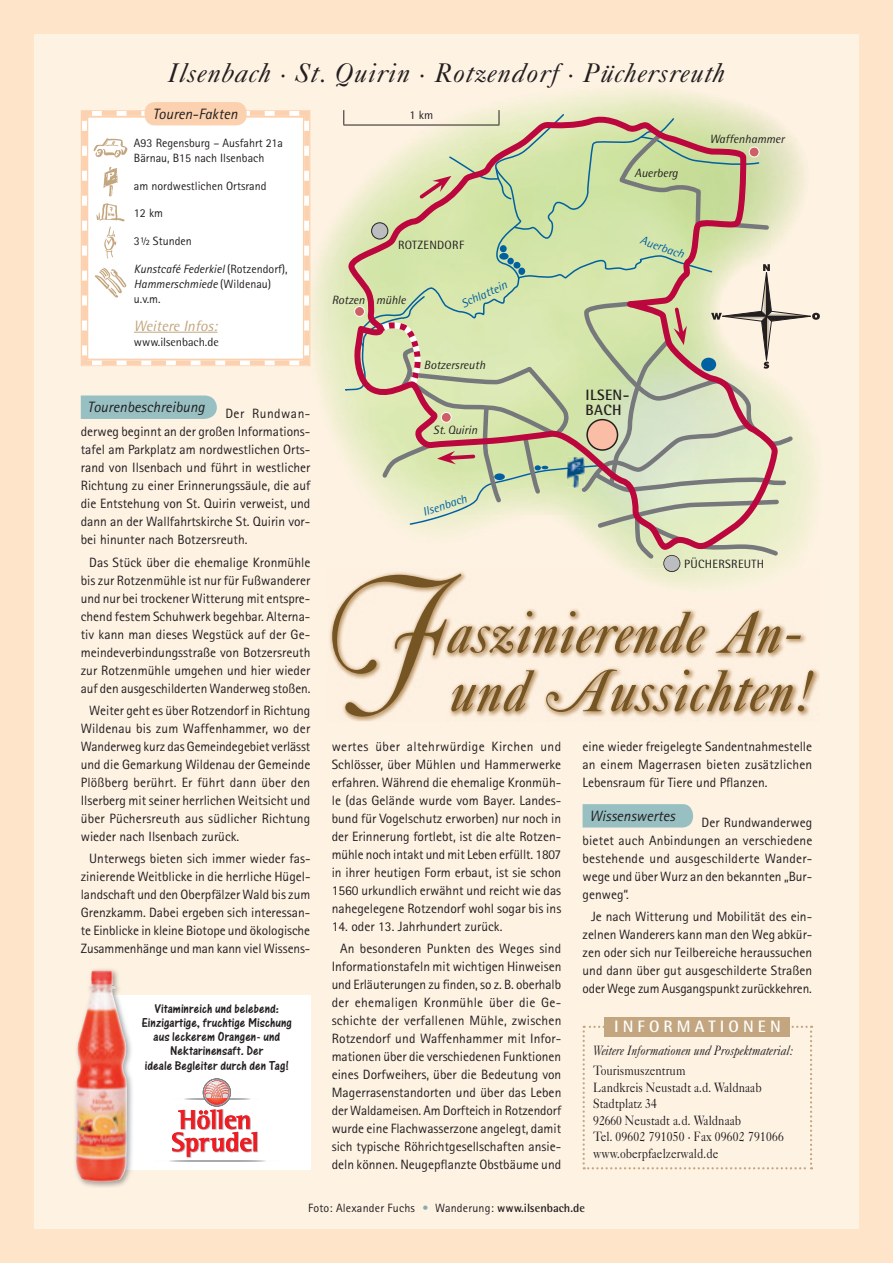
<style>
.page{position:relative;width:893px;height:1263px;background:#fee5ca}
.page>*{position:absolute;margin:0;border:0;box-sizing:border-box;transform-origin:0 0}
.t1{font:61.5px/58.5px "Caslon Italic With Swashes Plain";letter-spacing:.02em;color:#755523;text-align:right}
.t2{font:italic 27px "Caslon Five Forty";letter-spacing:.035em;color:#231f20}
.t3{font:700 16.5px "Rotis Semi Sans";letter-spacing:.25em;color:#fff}
.t4{font:italic 15px "Rotis Sans Serif";color:#231f20}
.t5{font:italic 15px "Rotis Semi Sans";color:#c3a67f}
.t6{font:700 15px/15px "Rotis Semi Sans";letter-spacing:.025em;color:#231f20}
.t7{font:13.5px/18px "Rotis Sans Serif";color:#231f20;text-align:justify}
.t8{font:13.5px/16.5px "Caslon Five Forty";color:#231f20;scale:.85 1}
.t9{font:13.5px/14.2px "One Stroke Script Plain";letter-spacing:.005em;color:#231f20;text-align:center}
.t10{font:italic 13.5px "Caslon Five Forty";color:#231f20;scale:.85 1}
.t11{font:12px/15px "Rotis Sans Serif";color:#231f20}
.t12{font:italic 12px/15px "Rotis Sans Serif";color:#231f20}
.t13{font:italic 12px "Rotis Semi Sans";color:#231f20}
.t14{font:italic 12px "Rotis Semi Sans";color:#0160a1}
.t15{font:12px "Rotis Semi Sans";letter-spacing:.025em;color:#231f20}
.t16{font:12px "Rotis Semi Sans";color:#231f20}
.s1{font-style:normal}
.s2{font-size:135.3px}
.s3{color:#88adaf}
.s4{font-family:"Rotis Semi Sans";font-weight:700}
</style>
<div class="page">
<div style="left:34px;top:34px;width:825px;height:1195px;background:#fef2e3"></div>
<svg style="left:583px;top:1026px;width:229px;height:143px"></svg>
<div style="left:605px;top:1017px;width:185px;height:19px;background:#c3a67f"></div>
<div style="left:98px;top:995px;width:212px;height:174px;background:#fff"></div>
<svg style="left:169px;top:1160px;width:97px;height:2px"></svg>
<svg style="left:172px;top:1079px;width:86px;height:78px"></svg>
<img style="left:75px;top:969px;width:58px;height:218px">
<img style="left:127px;top:995px;width:6px;height:174px">
<img style="left:76px;top:970px;width:51px;height:212px">
<div style="left:583px;top:804px;width:110px;height:23px;background:#98c0c3"></div>
<div style="left:81px;top:395px;width:136px;height:24px;background:#98c0c3"></div>
<svg style="left:80px;top:108px;width:232px;height:258px;background:#fefbf8"></svg>
<div style="left:145px;top:102px;width:102px;height:23px;background:#fcd1af;border-radius:10px"></div>
<hr style="left:134px;top:332px;width:84px;height:1px;background:#c3a67f">
<img style="left:97px;top:203px;width:27px;height:18px">
<img style="left:94px;top:137px;width:33px;height:21px">
<img style="left:103px;top:167px;width:15px;height:29px">
<img style="left:104px;top:227px;width:13px;height:31px">
<img style="left:94px;top:267px;width:33px;height:31px">
<img style="left:329px;top:572px;width:490px;height:149px">
<img style="left:614px;top:572px;width:186px;height:23px">
<svg style="left:343px;top:90px;width:477px;height:482px"></svg>
<h2 class="t2" style="left:168px;top:57px;width:559px">Ilsenbach · St. Quirin · Rotzendorf · Püchersreuth</h2>
<p class="t4" style="left:153px;top:105px;width:86px">Touren-Fakten</p>
<p class="t11" style="left:134px;top:135px;width:151px">A93 Regensburg – Ausfahrt 21a<br>Bärnau, B15 nach Ilsenbach</p>
<p class="t11" style="left:134px;top:178px;width:134px">am nordwestlichen Ortsrand</p>
<p class="t11" style="left:134px;top:206px;width:31px">12 km</p>
<p class="t11" style="left:134px;top:234px;width:59px">3½ Stunden</p>
<p class="t12" style="left:134px;top:261px;width:155px">Kunstcafé Federkiel <span class="s1">(Rotzendorf),<br></span>Hammerschmiede <span class="s1">(Wildenau) u.v.m.</span></p>
<p class="t5" style="left:134px;top:317px;width:85px">Weitere Infos:</p>
<p class="t16" style="left:134px;top:335px;width:86px">www.ilsenbach.de</p>
<p class="t15" style="left:410px;top:108px;width:25px">1 km</p>
<p class="t15" style="left:398px;top:238px;width:68px">ROTZENDORF</p>
<p class="t13" style="left:332px;top:293px;width:76px">Rotzen mühle</p>
<p class="t14" style="left:459px;top:298px;width:50px;rotate:-25deg">Schlattein</p>
<p class="t13" style="left:424px;top:358px;width:63px">Botzersreuth</p>
<p class="t13" style="left:634px;top:166px;width:45px">Auerberg</p>
<p class="t14" style="left:643px;top:233px;width:47px;rotate:19deg">Auerbach</p>
<p class="t13" style="left:710px;top:132px;width:76px">Waffenhammer</p>
<p class="t6" style="left:585px;top:387px;width:45px">ILSEN-<br>BACH</p>
<p class="t4" style="left:88px;top:398px;width:119px">Tourenbeschreibung</p>
<p class="t7" style="left:81px;top:405px;width:231px;text-indent:145px">Der Rundwan&shy;derweg beginnt an der großen Informations&shy;tafel am Parkplatz am nordwestlichen Orts&shy;rand von Ilsenbach und führt in westlicher Richtung zu einer Erinnerungssäule, die auf die Entstehung von St. Quirin verweist, und dann an der Wallfahrtskirche St. Quirin vor&shy;bei hinunter nach Botzersreuth.</p>
<p class="t7" style="left:81px;top:553px;width:231px;text-indent:9px">Das Stück über die ehemalige Kronmühle bis zur Rotzenmühle ist nur für Fußwanderer und nur bei trockener Witterung mit entspre&shy;chend festem Schuhwerk begehbar. Alterna&shy;tiv kann man dieses Wegstück auf der Ge&shy;meindeverbindungsstraße von Botzersreuth zur Rotzenmühle umgehen und hier wieder auf den ausgeschilderten Wanderweg stoßen.</p>
<p class="t7" style="left:81px;top:701px;width:231px;text-indent:9px">Weiter geht es über Rotzendorf in Richtung Wildenau bis zum Waffenhammer, wo der Wanderweg kurz das Gemeindegebiet verlässt und die Gemarkung Wildenau der Gemeinde Plößberg berührt. Er führt dann über den Ilserberg mit seiner herrlichen Weitsicht und über Püchersreuth aus südlicher Richtung wieder nach Ilsenbach zurück.</p>
<p class="t7" style="left:81px;top:849px;width:231px;text-indent:9px">Unterwegs bieten sich immer wieder fas&shy;zinierende Weitblicke in die herrliche Hügel&shy;landschaft und den Oberpfälzer Wald bis zum Grenzkamm. Dabei ergeben sich interessan&shy;te Einblicke in kleine Biotope und ökologische Zusammenhänge und man kann viel Wissens-</p>
<p class="t13" style="left:433px;top:423px;width:45px">St. Quirin</p>
<p class="t14" style="left:421px;top:506px;width:47px;rotate:-19deg">Ilsenbach</p>
<p class="t15" style="left:684px;top:556px;width:81px">PÜCHERSREUTH</p>
<h1 class="t1" style="left:324px;top:602px;width:487px"><span class="s2">∑</span>aszinierende An&shy;und ∞ussichten!</h1>
<p class="t7" style="left:583px;top:737px;width:231px">eine wieder freigelegte Sandentnahmestelle an einem Magerrasen bieten zusätzlichen Lebensraum für Tiere und Pflanzen.</p>
<p class="t7" style="left:332px;top:737px;width:231px">wertes über altehrwürdige Kirchen und Schlösser, über Mühlen und Hammerwerke erfahren. Während die ehemalige Kronmüh&shy;le (das Gelände wurde vom Bayer. Landes&shy;bund für Vogelschutz erworben) nur noch in der Erinnerung fortlebt, ist die alte Rotzen&shy;mühle noch intakt und mit Leben erfüllt. 1807 in ihrer heutigen Form erbaut, ist sie schon 1560 urkundlich erwähnt und reicht wie das nahegelegene Rotzendorf wohl sogar bis ins</p>
<p class="t7" style="left:340px;top:915px;width:223px;line-height:22.2px;text-indent:-9px">14. oder 13. Jahrhundert zurück.<br>An besonderen Punkten des Weges sind</p>
<p class="t7" style="left:332px;top:957px;width:231px">Informationstafeln mit wichtigen Hinweisen und Erläuterungen zu finden, so z. B. oberhalb der ehemaligen Kronmühle über die Ge&shy;schichte der verfallenen Mühle, zwischen Rotzendorf und Waffenhammer mit Infor&shy;mationen über die verschiedenen Funktionen eines Dorfweihers, über die Bedeutung von Magerrasenstandorten und über das Leben der Waldameisen. Am Dorfteich in Rotzendorf wurde eine Flachwasserzone angelegt, damit sich typische Röhrichtgesellschaften ansie&shy;deln können. Neugepflanzte Obstbäume und</p>
<p class="t11" style="left:308px;top:1200px;width:278px">Foto: Alexander Fuchs <span class="s3">•</span> Wanderung: <span class="s4">www.ilsenbach.de</span></p>
<p class="t4" style="left:589px;top:807px;width:87px">Wissenswertes</p>
<p class="t7" style="left:583px;top:813px;width:231px;text-indent:119px">Der Rundwanderweg bietet auch Anbindungen an verschiedene bestehende und ausgeschilderte Wander&shy;wege und über Wurz an den bekannten „Bur&shy;genweg“.</p>
<p class="t7" style="left:583px;top:908px;width:231px;text-indent:9px">Je nach Witterung und Mobilität des ein&shy;zelnen Wanderers kann man den Weg abkür&shy;zen oder sich nur Teilbereiche heraussuchen und dann über gut ausgeschilderte Straßen oder Wege zum Ausgangspunkt zurückkehren.</p>
<p class="t9" style="left:142px;top:1001px;width:152px">Vitaminreich und belebend:<br>Einzigartige, fruchtige Mischung aus leckerem Orangen- und<br>Nektarinensaft. Der<br>ideale Begleiter durch den Tag!</p>
<p class="t3" style="left:614px;top:1017px;width:168px">INFORMATIONEN</p>
<p class="t10" style="left:593px;top:1042px;width:236px">Weitere Informationen und Prospektmaterial:</p>
<p class="t8" style="left:593px;top:1062px;width:226px">Tourismuszentrum<br>Landkreis Neustadt a.d. Waldnaab<br>Stadtplatz 34<br>92660 Neustadt a.d. Waldnaab<br>Tel. 09602 791050 · Fax 09602 791066 www.oberpfaelzerwald.de</p>
</div>
